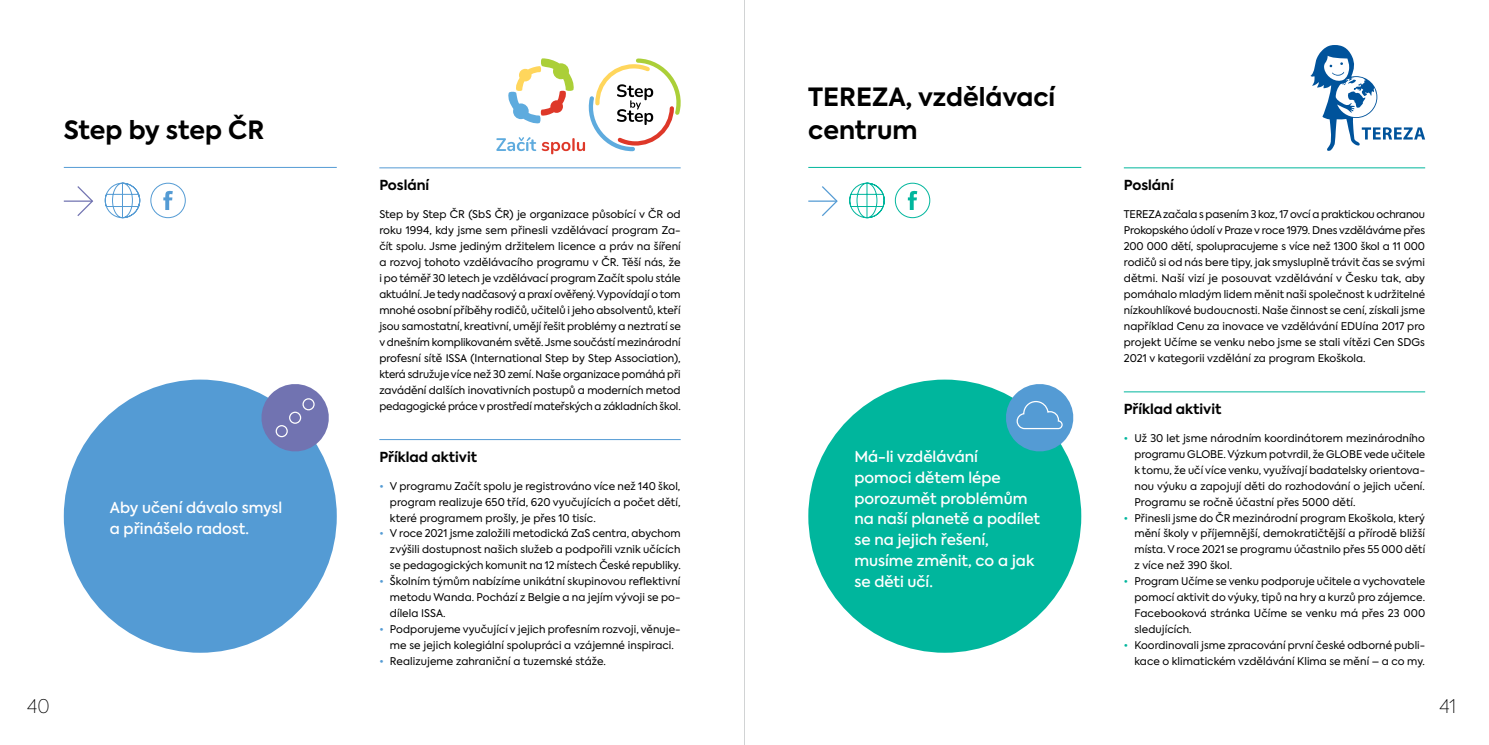
<style>
.page{position:relative;width:1489px;height:745px;background:#fff}
.page>*{position:absolute;margin:0;border:0;box-sizing:border-box;transform-origin:0 0}
.t1{font:700 25px/32.5px "Axiforma";color:#000}
.t2{font:100 18.75px "Axiforma";color:#000}
.t3{font:500 15px/20.8px "Axiforma";color:#fff}
.t4{font:700 13.75px "Axiforma";color:#000}
.t5{font:10.5px/16px "Axiforma";letter-spacing:.005em;color:#000;text-align:justify}
.s1{color:#549bd4}
.s2{color:#00b69d}
</style>
<div class="page">
<div style="left:64px;top:379px;width:273px;height:273px;background:#549bd4;border-radius:50%"></div>
<div style="left:808px;top:379px;width:273px;height:273px;background:#00b69d;border-radius:50%"></div>
<svg style="left:258px;top:384px;width:71px;height:70px"></svg>
<hr style="left:379px;top:167px;width:301px;height:1px;background:#549bd4">
<hr style="left:1123px;top:167px;width:301px;height:1px;background:#00b69d">
<hr style="left:379px;top:439px;width:301px;height:1px;background:#549bd4">
<hr style="left:1123px;top:391px;width:301px;height:1px;background:#00b69d">
<svg style="left:1310px;top:45px;width:114px;height:106px"></svg>
<div style="left:302px;top:398px;width:12px;height:12px;border:1px solid #fff;border-radius:50%"></div>
<div style="left:275px;top:425px;width:13px;height:12px;border:1px solid #fff;border-radius:50%"></div>
<div style="left:289px;top:411px;width:12px;height:12px;border:1px solid #fff;border-radius:50%"></div>
<svg style="left:496px;top:58px;width:184px;height:96px"></svg>
<svg style="left:1002px;top:384px;width:72px;height:70px"></svg>
<div style="left:150px;top:182px;width:36px;height:36px;border:1px solid #549bd4;border-radius:50%"></div>
<svg style="left:163px;top:190px;width:10px;height:20px"></svg>
<hr style="left:64px;top:167px;width:273px;height:1px;background:#549bd4">
<svg style="left:77px;top:186px;width:16px;height:30px"></svg>
<hr style="left:64px;top:200px;width:28px;height:2px;background:#7173b1">
<svg style="left:104px;top:182px;width:37px;height:36px"></svg>
<div style="left:894px;top:182px;width:36px;height:36px;border:1px solid #00b69d;border-radius:50%"></div>
<svg style="left:907px;top:190px;width:10px;height:20px"></svg>
<hr style="left:808px;top:167px;width:273px;height:1px;background:#00b69d">
<svg style="left:822px;top:186px;width:16px;height:30px"></svg>
<hr style="left:808px;top:200px;width:28px;height:2px;background:#549bd4">
<svg style="left:849px;top:182px;width:36px;height:36px"></svg>
<hr style="left:744px;top:0;width:1px;height:744px;background:#d1d3d4">
<h1 class="t1" style="left:64px;top:114px;width:199px">Step by step ČR</h1>
<h3 class="t3" style="left:110px;top:497px;width:174px">Aby učení dávalo smysl a přinášelo radost.</h3>
<h1 class="t1" style="left:808px;top:81px;width:249px;text-indent:97px">, vzdělávací centrum</h1>
<h1 class="t1" style="left:808px;top:81px;width:18px">TEREZA</h1>
<h3 class="t4" style="left:379px;top:176px;width:52px">Poslání</h3>
<h3 class="t4" style="left:1123px;top:176px;width:52px">Poslání</h3>
<p class="t5" style="left:379px;top:206px;width:303px">Step by Step ČR (SbS ČR) je organizace působící v ČR od roku 1994, kdy jsme sem přinesli vzdělávací program Za&shy;čít spolu. Jsme jediným držitelem licence a práv na šíření a rozvoj tohoto vzdělávacího programu v ČR. Těší nás, že i po téměř 30 letech je vzdělávací program Začít spolu stále aktuální. Je tedy nadčasový a praxí ověřený. Vypovídají o tom mnohé osobní příběhy rodičů, učitelů i jeho absolventů, kteří jsou samostatní, kreativní, umějí řešit problémy a neztratí se v dnešním komplikovaném světě. Jsme součástí mezinárodní profesní sítě ISSA (International Step by Step Association), která sdružuje více než 30 zemí. Naše organizace pomáhá při zavádění dalších inovativních postupů a moderních metod pedagogické práce v prostředí mateřských a základních škol.</p>
<p class="t5" style="left:1123px;top:206px;width:303px">TEREZA začala s pasením 3 koz, 17 ovcí a praktickou ochranou Prokopského údolí v Praze v roce 1979. Dnes vzděláváme přes 200 000 dětí, spolupracujeme s více než 1300 škol a 11 000 rodičů si od nás bere tipy, jak smysluplně trávit čas se svými dětmi. Naší vizí je posouvat vzdělávání v Česku tak, aby pomáhalo mladým lidem měnit naši společnost k udržitelné nízkouhlíkové budoucnosti. Naše činnost se cení, získali jsme například Cenu za inovace ve vzdělávání EDUína 2017 pro projekt Učíme se venku nebo jsme se stali vítězi Cen SDGs 2021 v kategorii vzdělání za program Ekoškola.</p>
<h3 class="t4" style="left:1123px;top:399px;width:99px">Příklad aktivit</h3>
<h3 class="t4" style="left:379px;top:447px;width:99px">Příklad aktivit</h3>
<p class="t5" style="left:390px;top:477px;width:292px;text-indent:-11px"><span class="s1">•</span> V programu Začít spolu je registrováno více než 140 škol, program realizuje 650 tříd, 620 vyučujících a počet dětí, které programem prošly, je přes 10 tisíc.</p>
<p class="t5" style="left:390px;top:525px;width:292px;text-indent:-11px"><span class="s1">•</span> V roce 2021 jsme založili metodická ZaS centra, abychom zvýšili dostupnost našich služeb a podpořili vznik učících se pedagogických komunit na 12 místech České republiky.</p>
<p class="t5" style="left:390px;top:573px;width:292px;text-indent:-11px"><span class="s1">•</span> Školním týmům nabízíme unikátní skupinovou reflektivní metodu Wanda. Pochází z Belgie a na jejím vývoji se po&shy;dílela ISSA.</p>
<p class="t5" style="left:379px;top:621px;width:303px;text-align:center"><span class="s1">•</span> Podporujeme vyučující v jejich profesním rozvoji, věnuje&shy;me se jejich kolegiální spolupráci a vzájemné inspiraci.</p>
<p class="t5" style="left:379px;top:653px;width:228px"><span class="s1">•</span> Realizujeme zahraniční a tuzemské stáže.</p>
<h3 class="t3" style="left:854px;top:446px;width:187px">Má-li vzdělávání<br>pomoci dětem lépe porozumět problémům na naší planetě a podílet se na jejich řešení, musíme změnit, co a jak se děti učí.</h3>
<p class="t5" style="left:1134px;top:430px;width:292px;text-indent:-11px"><span class="s2">•</span> Už 30 let jsme národním koordinátorem mezinárodního programu GLOBE. Výzkum potvrdil, že GLOBE vede učitele k tomu, že učí více venku, využívají badatelsky orientova&shy;nou výuku a zapojují děti do rozhodování o jejich učení.<br>Programu se ročně účastní přes 5000 dětí.</p>
<p class="t5" style="left:1134px;top:509px;width:292px;text-indent:-11px"><span class="s2">•</span> Přinesli jsme do ČR mezinárodní program Ekoškola, který mění školy v příjemnější, demokratičtější a přírodě bližší místa. V roce 2021 se programu účastnilo přes 55 000 dětí z více než 390 škol.</p>
<p class="t5" style="left:1134px;top:573px;width:292px;text-indent:-11px"><span class="s2">•</span> Program Učíme se venku podporuje učitele a vychovatele pomocí aktivit do výuky, tipů na hry a kurzů pro zájemce.<br>Facebooková stránka Učíme se venku má přes 23 000 sledujících.</p>
<p class="t5" style="left:1123px;top:637px;width:303px;text-align:right"><span class="s2">•</span> Koordinovali jsme zpracování první české odborné publi&shy;kace o klimatickém vzdělávání Klima se mění – a co my.</p>
<h2 class="t2" style="left:27px;top:694px;width:24px">40</h2>
<h2 class="t2" style="left:1439px;top:694px;width:18px">41</h2>
</div>
